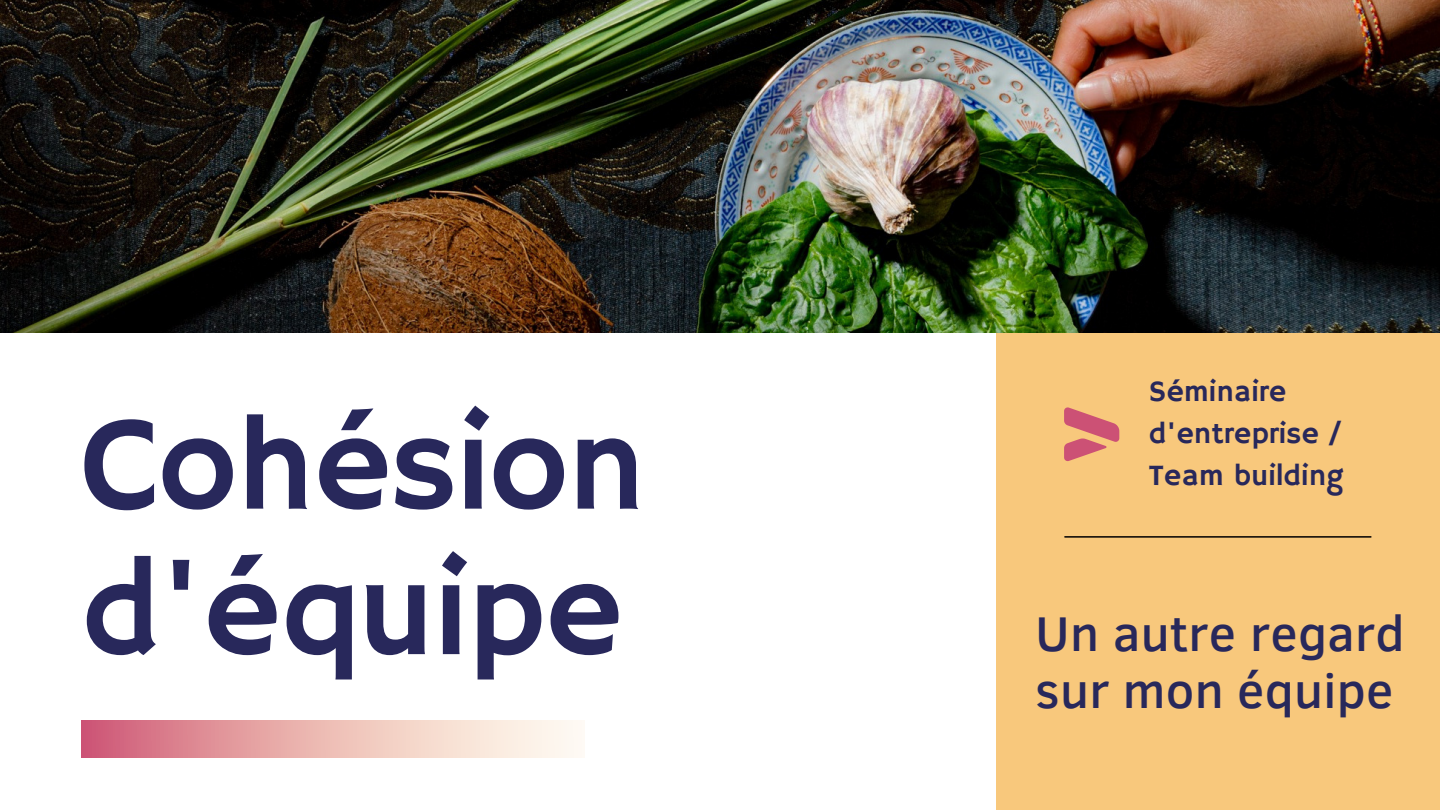
<style>
.page{position:relative;width:1440px;height:810px;background:#fff}
.page>*{position:absolute;margin:0;border:0;box-sizing:border-box;transform-origin:0 0}
.t1{font:135px "Hammersmith One";letter-spacing:-.01em;color:#28285b}
.t2{font:500 50px/57px "Clear Sans";letter-spacing:.005em;color:#28285b}
.t3{font:30px/42px "Hammersmith One";color:#28285b}
</style>
<div class="page">
<div style="left:996px;top:289px;width:444px;height:521px;background:#f8c87c"></div>
<svg style="left:1064px;top:407px;width:55px;height:54px"></svg>
<hr style="left:1065px;top:536px;width:306px;height:2px;background:#000">
<div style="left:81px;top:720px;width:504px;height:38px;background:linear-gradient(to right,#d26276,#fffff6)"></div>
<img style="left:0;top:0;width:1440px;height:333px">
<h1 class="t1" style="left:81px;top:387px;width:566px">Cohésion</h1>
<h1 class="t1" style="left:81px;top:533px;width:544px">d'équipe</h1>
<p class="t3" style="left:1149px;top:372px;width:194px">Séminaire d'entreprise /</p>
<p class="t3" style="left:1149px;top:456px;width:196px">Team building</p>
<h2 class="t2" style="left:1035px;top:602px;width:371px">Un autre regard sur mon équipe</h2>
</div>
